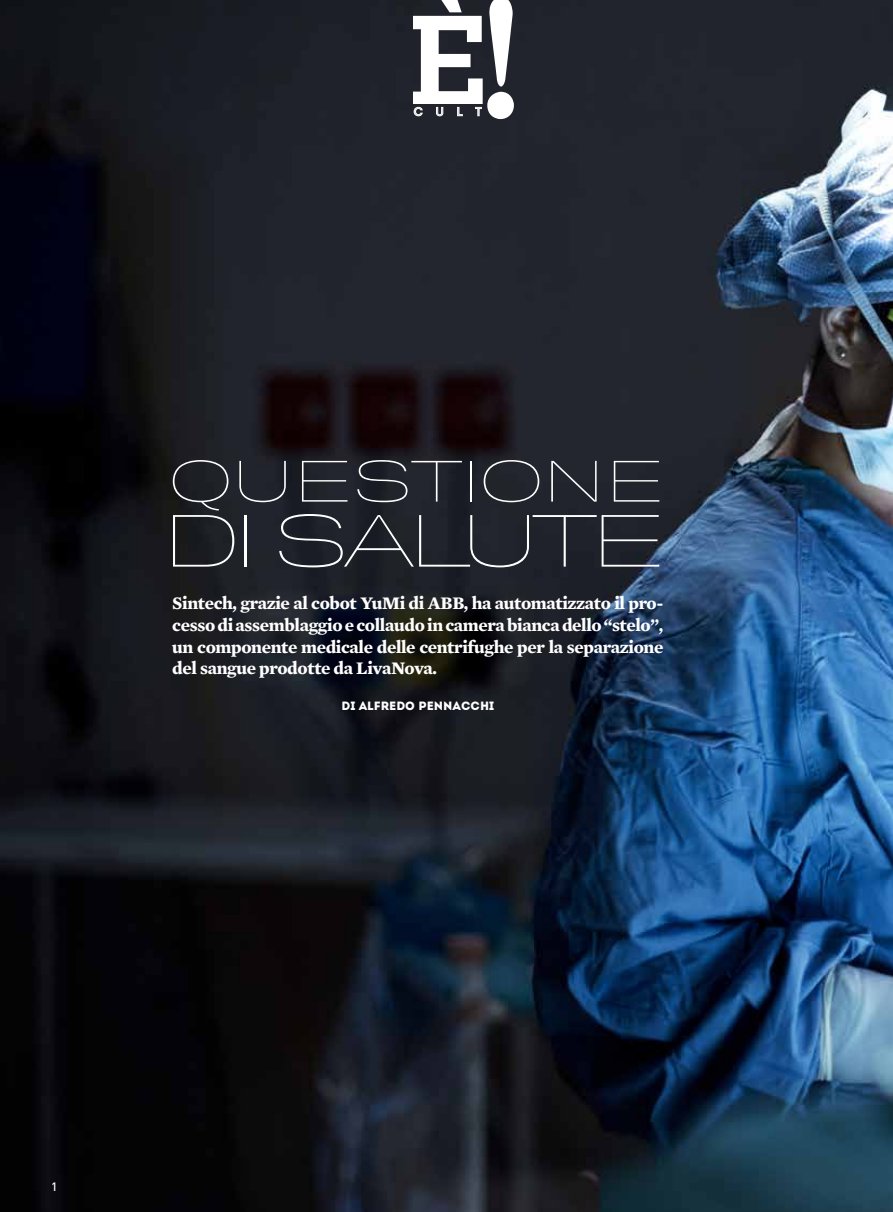
<style>
.page{position:relative;width:893px;height:1212px;background:#fff}
.page>*{position:absolute;margin:0;border:0;box-sizing:border-box;transform-origin:0 0}
.t1{font:100 66px "Titling Gothic FB Extended";letter-spacing:-.11em;color:#fff}
.t2{font:100 52.2px "Titling Gothic FB Extended";letter-spacing:-.03em;color:#fff}
.t3{font:700 18px/21.6px "Mercury Text G1";letter-spacing:-.02em;color:#fff;text-align:justify}
.t4{font:12px "Intro";color:#fff}
.t5{font:500 12px "DIN Pro";color:#fff}
</style>
<div class="page">
<img style="left:0;top:0;width:893px;height:1212px">
<svg style="left:489px;top:0;width:24px;height:87px"></svg>
<div style="left:487px;top:92px;width:27px;height:27px;background:#fff;border-radius:50%"></div>
<svg style="left:413px;top:0;width:70px;height:116px"></svg>
<h2 class="t2" style="left:169px;top:451px;width:498px">QUESTIONE</h2>
<h1 class="t1" style="left:161px;top:503px;width:507px">DI SALUTE</h1>
<p class="t3" style="left:172px;top:592px;width:493px">Sintech, grazie al cobot YuMi di ABB, ha automatizzato il pro&shy;cesso di assemblaggio e collaudo in camera bianca dello “stelo”, un componente medicale delle centrifughe per la separazione del sangue prodotte da LivaNova.</p>
<p class="t4" style="left:342px;top:699px;width:154px">DI ALFREDO PENNACCHI</p>
<p class="t5" style="left:51px;top:1177px;width:8px">1</p>
</div>
